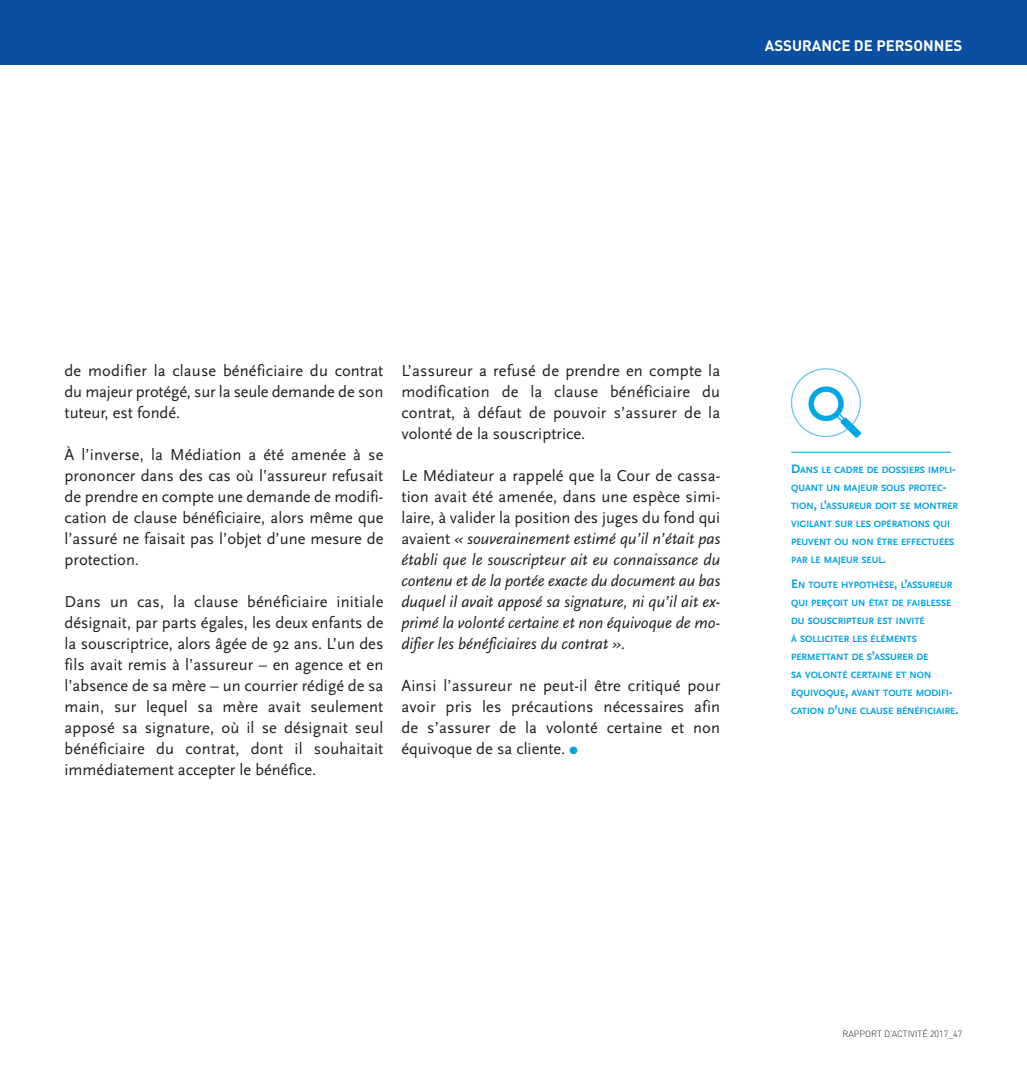
<style>
.page{position:relative;width:1027px;height:1090px;background:#fff}
.page>*{position:absolute;margin:0;border:0;box-sizing:border-box;transform-origin:0 0}
.t1{font:16.5px/21px "Scala Sans";color:#231f20;text-align:justify}
.t2{font:italic 16.5px/21px "Scala Sans";color:#231f20;text-align:justify}
.t3{font:700 15px "DIN";color:#fff}
.t4{font:700 9.6px/18px "Scala Sans";color:#00a1e4}
.t5{font:300 9px "DIN";color:#231f20}
.s1{font-style:normal}
.s2{color:#00a1e4}
.s3{font-size:12.75px}
</style>
<div class="page">
<div style="left:0;top:0;width:14px;height:65px;background:#0a4fa2"></div>
<div style="left:14px;top:0;width:1012px;height:65px;background:#0a4fa2"></div>
<hr style="left:791px;top:452px;width:159px;height:1px;background:#00a1e4">
<img style="left:791px;top:368px;width:71px;height:70px">
<p class="t3" style="left:764px;top:37px;width:199px">ASSURANCE DE PERSONNES</p>
<p class="t1" style="left:65px;top:360px;width:320px">de modifier la clause bénéficiaire du contrat du majeur protégé, sur la seule demande de son tuteur, est fondé.</p>
<p class="t1" style="left:65px;top:444px;width:320px">À l’inverse, la Médiation a été amenée à se prononcer dans des cas où l’assureur refusait de prendre en compte une demande de modifi&shy;cation de clause bénéficiaire, alors même que l’assuré ne faisait pas l’objet d’une mesure de protection.</p>
<p class="t1" style="left:65px;top:591px;width:320px">Dans un cas, la clause bénéficiaire initiale désignait, par parts égales, les deux enfants de la souscriptrice, alors âgée de 92 ans. L’un des fils avait remis à l’assureur – en agence et en l’absence de sa mère – un courrier rédigé de sa main, sur lequel sa mère avait seulement apposé sa signature, où il se désignait seul bénéficiaire du contrat, dont il souhaitait immédiatement accepter le bénéfice.</p>
<p class="t1" style="left:401px;top:360px;width:320px">L’assureur a refusé de prendre en compte la modification de la clause bénéficiaire du contrat, à défaut de pouvoir s’assurer de la volonté de la souscriptrice.</p>
<p class="t2" style="left:401px;top:465px;width:320px"><span class="s1">Le Médiateur a rappelé que la Cour de cassa&shy;tion avait été amenée, dans une espèce simi&shy;laire, à valider la position des juges du fond qui avaient</span> « souverainement estimé qu’il n’était pas établi que le souscripteur ait eu connaissance du contenu et de la portée exacte du document au bas duquel il avait apposé sa signature, ni qu’il ait ex&shy;primé la volonté certaine et non équivoque de mo&shy;difier les bénéficiaires du contrat ».</p>
<p class="t1" style="left:401px;top:675px;width:320px">Ainsi l’assureur ne peut-il être critiqué pour avoir pris les précautions nécessaires afin de s’assurer de la volonté certaine et non équivoque de sa cliente. <span class="s2">●</span></p>
<p class="t4" style="left:791px;top:460px;width:168px"><span class="s3">D</span>ANS LE CADRE DE DOSSIERS IMPLI<span class="s3">-<br></span>QUANT UN MAJEUR SOUS PROTEC<span class="s3">-<br></span>TION<span class="s3">,</span> L<span class="s3">’</span>ASSUREUR DOIT SE MONTRER<br>VIGILANT SUR LES OPÉRATIONS QUI<br>PEUVENT OU NON ÊTRE EFFECTUÉES<br>PAR LE MAJEUR SEUL<span class="s3">.</span></p>
<p class="t4" style="left:791px;top:576px;width:169px"><span class="s3">E</span>N TOUTE HYPOTHÈSE<span class="s3">,</span> L<span class="s3">’</span>ASSUREUR<br>QUI PERÇOIT UN ÉTAT DE FAIBLESSE<br>DU SOUSCRIPTEUR EST INVITÉ<br>À SOLLICITER LES ÉLÉMENTS<br>PERMETTANT DE S<span class="s3">’</span>ASSURER DE<br>SA VOLONTÉ CERTAINE ET NON<br>ÉQUIVOQUE<span class="s3">,</span> AVANT TOUTE MODIFI<span class="s3">-<br></span>CATION D<span class="s3">’</span>UNE CLAUSE BÉNÉFICIAIRE<span class="s3">.</span></p>
<p class="t5" style="left:842px;top:1029px;width:121px">RAPPORT D’ACTIVITÉ 2017_47</p>
</div>
